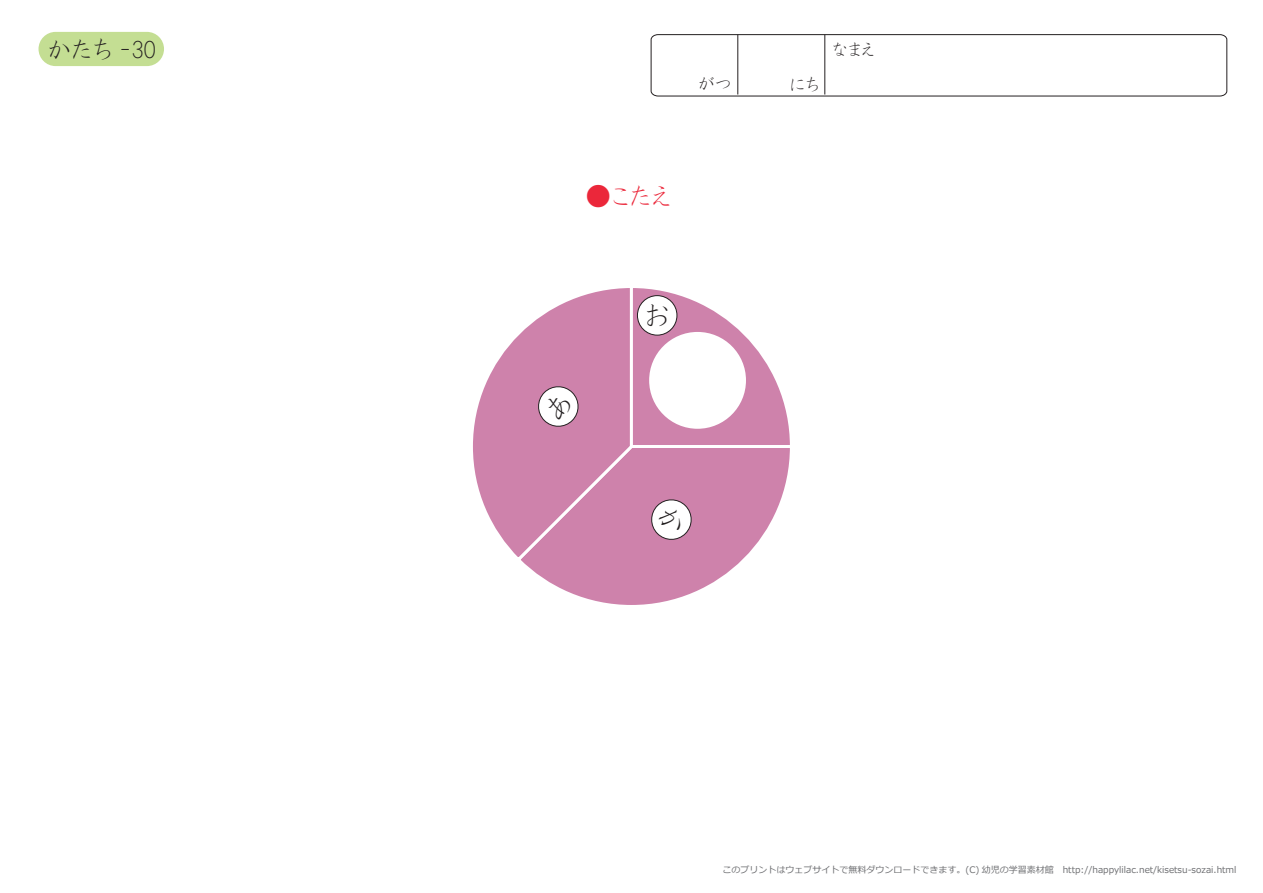
<style>
.page{position:relative;width:1263px;height:893px;background:#fff}
.page>*{position:absolute;margin:0;border:0;box-sizing:border-box;transform-origin:0 0}
.t1{font:29.7px "HG Kyokashotai";color:#231f20}
.t2{font:27px "HGP Kyokashotai";color:#eb273a}
.t3{font:25.95px "HGP Kyokashotai";color:#231f20}
.t4{font:18px "HGP Kyokashotai";color:#231f20}
.t5{font:9px "Meiryo";color:#6c6d70}
</style>
<div class="page">
<svg style="left:650px;top:34px;width:577px;height:63px"></svg>
<div style="left:39px;top:32px;width:125px;height:34px;background:#c4de93;border-radius:17px"></div>
<svg style="left:473px;top:288px;width:317px;height:317px"></svg>
<h3 class="t3" style="left:48px;top:37px;width:110px">かたち -30</h3>
<h3 class="t4" style="left:698px;top:74px;width:35px">がつ</h3>
<h2 class="t2" style="left:585px;top:183px;width:88px">●こたえ</h2>
<h1 class="t1" style="left:643px;top:300px;width:31px">お</h1>
<h3 class="t4" style="left:790px;top:75px;width:30px">にち</h3>
<h3 class="t4" style="left:832px;top:40px;width:44px">なまえ</h3>
<p class="t5" style="left:722px;top:863px;width:516px">このプリントはウェブサイトで無料ダウンロードできます。(C) 幼児の学習素材館　http://happylilac.net/kisetsu-sozai.html</p>
</div>
